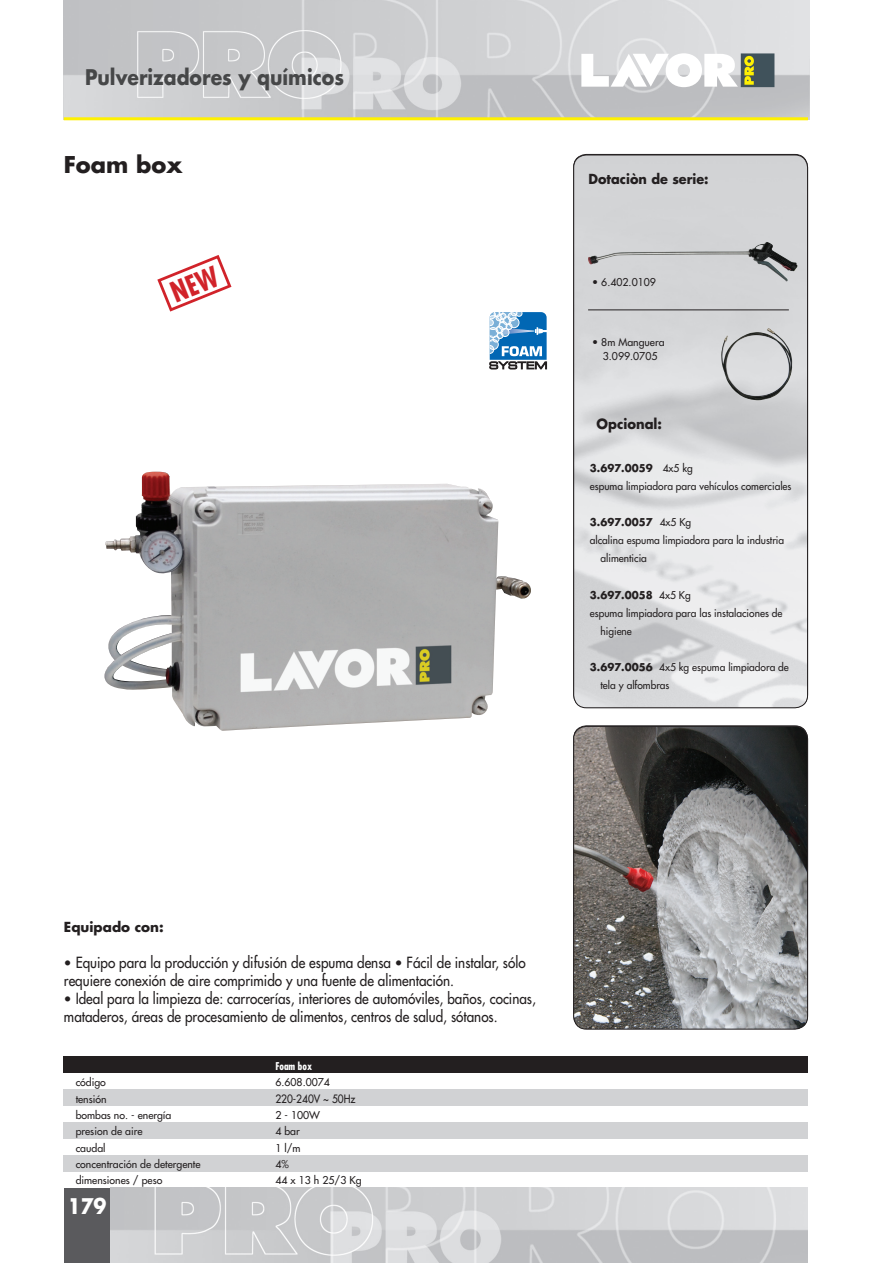
<style>
.page{position:relative;width:893px;height:1263px;background:#fff}
.page>*{position:absolute;margin:0;border:0;box-sizing:border-box;transform-origin:0 0}
.t1{font:700 22.5px "Futura Std";color:#231f20}
.t2{font:700 21px "Futura Std";color:#464748;scale:.9 1}
.t3{font:700 21px "Futura Std";color:#fff;scale:.9 1}
.t4{font:500 15px/18px "Futura Std";color:#231f20;scale:.9 1}
.t5{font:700 13.8px "Futura Std";color:#231f20;scale:.95 1}
.t6{font:700 13.5px "Futura Std";color:#231f20;scale:.95 1}
.t7{font:700 13.5px "Futura Std";color:#231f20}
.t8{font:500 11.25px "Futura Std";color:#231f20;scale:.9 1}
.t9{font:500 10.5px/18px "Futura Std";color:#231f20}
.t10{font:700 10.5px "Futura Std";color:#231f20}
.t11{font:700 condensed 10.5px "Futura Std";color:#fff}
.s1{font-weight:700}
.s2{font-weight:500}
.s3{font-size:13.5px}
</style>
<div class="page">
<img style="left:64px;top:0;width:745px;height:119px">
<hr style="left:64px;top:117px;width:744px;height:3px;background:#fff101">
<div style="left:64px;top:1188px;width:47px;height:75px;background:#5a5a5d"></div>
<svg style="left:581px;top:53px;width:157px;height:34px"></svg>
<div style="left:741px;top:53px;width:33px;height:34px;background:#40525b"></div>
<svg style="left:744px;top:56px;width:10px;height:29px"></svg>
<img style="left:111px;top:1188px;width:697px;height:75px">
<div style="left:64px;top:1089px;width:744px;height:17px;background:#d1d2d4"></div>
<div style="left:64px;top:1057px;width:744px;height:16px;background:#231f20"></div>
<div style="left:64px;top:1122px;width:744px;height:17px;background:#d1d2d4"></div>
<div style="left:64px;top:1155px;width:744px;height:16px;background:#d1d2d4"></div>
<img style="left:574px;top:155px;width:233px;height:553px">
<div style="left:573px;top:155px;width:235px;height:553px;border:1px solid #231f20;border-radius:13px"></div>
<img style="left:574px;top:726px;width:233px;height:303px">
<div style="left:573px;top:726px;width:235px;height:303px;border:1px solid #231f20;border-radius:13px"></div>
<svg style="left:489px;top:312px;width:58px;height:58px"></svg>
<img style="left:104px;top:472px;width:427px;height:259px">
<img style="left:588px;top:242px;width:207px;height:39px">
<img style="left:721px;top:328px;width:71px;height:72px">
<hr style="left:588px;top:310px;width:201px;height:1px;background:#231f20">
<svg style="left:157px;top:255px;width:75px;height:57px"></svg>
<h2 class="t2" style="left:85px;top:63px;width:289px">Pulverizadores y químicos</h2>
<h1 class="t1" style="left:64px;top:150px;width:120px">Foam box</h1>
<p class="t6" style="left:588px;top:170px;width:128px">Dotaciòn de serie:</p>
<p class="t9" style="left:592px;top:273px;width:65px">• 6.402.0109</p>
<p class="t9" style="left:592px;top:335px;width:74px;line-height:14.4px;text-align:center">• 8m Manguera<br>3.099.0705</p>
<h3 class="t5" style="left:597px;top:415px;width:70px">Opcional:</h3>
<p class="t9" style="left:590px;top:460px;width:203px"><span class="s1">3.697.0059</span> 4x5 kg<br>espuma limpiadora para vehículos comerciales</p>
<p class="t10" style="left:590px;top:516px;width:103px">3.697.0057 <span class="s2">4x5 Kg</span></p>
<p class="t9" style="left:590px;top:532px;width:196px">alcalina espuma limpiadora para la industria</p>
<p class="t9" style="left:600px;top:550px;width:48px">alimenticia</p>
<p class="t10" style="left:590px;top:588px;width:102px">3.697.0058 <span class="s2">4x5 Kg</span></p>
<p class="t9" style="left:590px;top:604px;width:194px">espuma limpiadora para las instalaciones de</p>
<p class="t9" style="left:600px;top:622px;width:33px">higiene</p>
<p class="t9" style="left:600px;top:658px;width:190px;text-indent:-11px"><span class="s1">3.697.0056</span> 4x5 kg espuma limpiadora de tela y alfombras</p>
<p class="t7" style="left:64px;top:918px;width:101px">Equipado con:</p>
<h3 class="t4" style="left:64px;top:954px;width:514px"><span class="s3">•</span> Equipo para la producción y difusión de espuma densa <span class="s3">•</span> Fácil de instalar, sólo requiere conexión de aire comprimido y una fuente de alimentación.</h3>
<h3 class="t4" style="left:64px;top:990px;width:526px"><span class="s3">•</span> Ideal para la limpieza de: carrocerías, interiores de automóviles, baños, cocinas, mataderos, áreas de procesamiento de alimentos, centros de salud, sótanos.</h3>
<p class="t11" style="left:275px;top:1059px;width:38px">Foam box</p>
<p class="t9" style="left:76px;top:1073px;width:32px">código</p>
<p class="t9" style="left:275px;top:1073px;width:56px">6.608.0074</p>
<p class="t9" style="left:76px;top:1090px;width:32px">tensión</p>
<p class="t8" style="left:275px;top:1091px;width:91px">220-240V ~ 50Hz</p>
<p class="t9" style="left:76px;top:1106px;width:97px">bombas no. - energía</p>
<p class="t9" style="left:275px;top:1106px;width:46px">2 - 100W</p>
<p class="t9" style="left:76px;top:1122px;width:68px">presion de aire</p>
<p class="t9" style="left:275px;top:1122px;width:26px">4 bar</p>
<p class="t9" style="left:76px;top:1139px;width:31px">caudal</p>
<p class="t9" style="left:275px;top:1139px;width:27px">1 l/m</p>
<p class="t9" style="left:76px;top:1155px;width:126px">concentración de detergente</p>
<p class="t9" style="left:275px;top:1155px;width:15px">4%</p>
<p class="t9" style="left:76px;top:1171px;width:88px">dimensiones / peso</p>
<p class="t9" style="left:275px;top:1171px;width:88px">44 x 13 h 25/3 Kg</p>
<h2 class="t3" style="left:68px;top:1192px;width:45px">179</h2>
</div>
